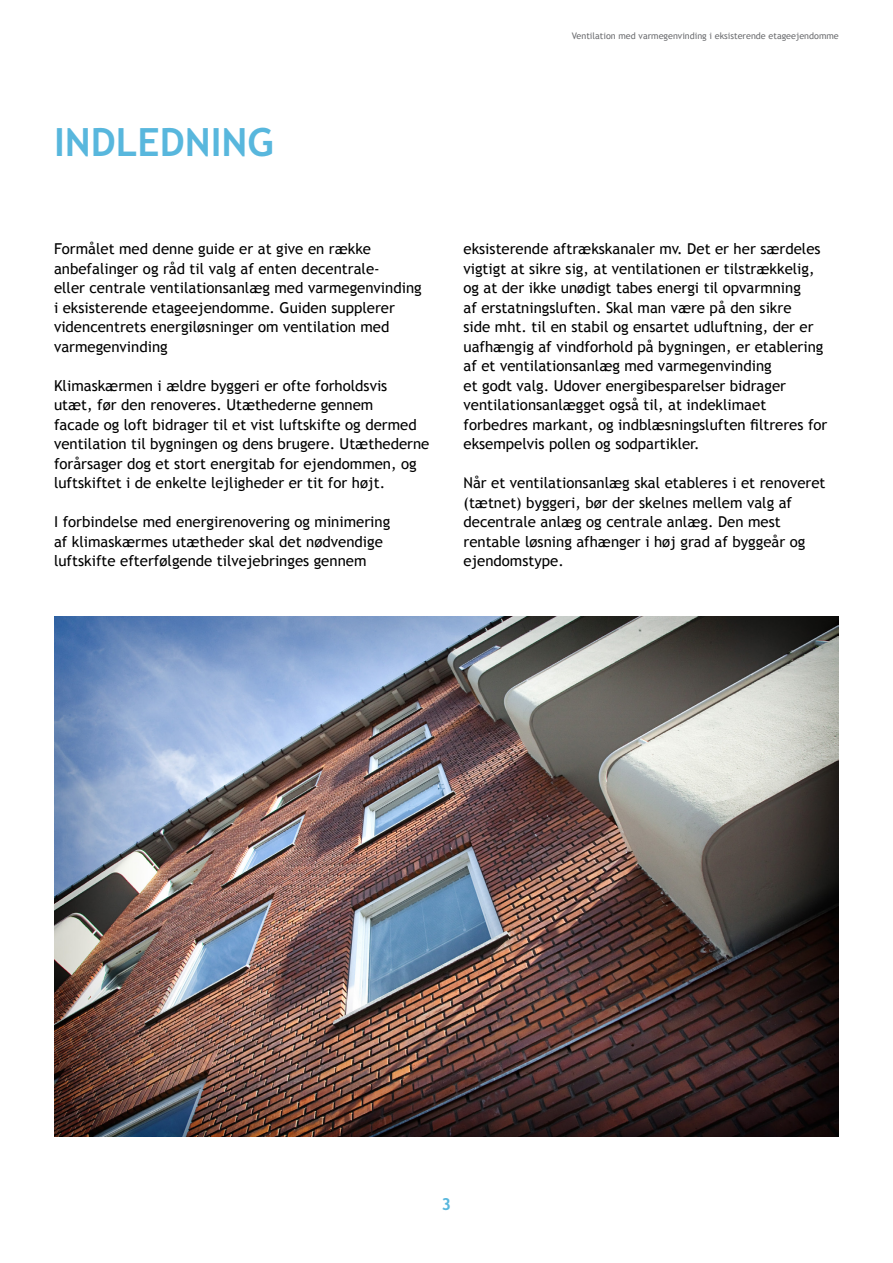
<style>
.page{position:relative;width:893px;height:1263px;background:#fff}
.page>*{position:absolute;margin:0;border:0;box-sizing:border-box;transform-origin:0 0}
.t1{font:700 39px "Trebuchet MS";color:#58b7dd}
.t2{font:700 16.5px "Trebuchet MS";color:#58b7dd}
.t3{font:15px/19.5px "Trebuchet MS";color:#000}
.t4{font:9px "Trebuchet MS";color:#6d6e71}
</style>
<div class="page">
<img style="left:54px;top:617px;width:785px;height:519px">
<p class="t4" style="left:572px;top:30px;width:268px">Ventilation med varmegenvinding i eksisterende etageejendomme</p>
<p class="t1" style="left:54px;top:118px;width:221px">INDLEDNING</p>
<p class="t3" style="left:54px;top:239px;width:369px">Formålet med denne guide er at give en række anbefalinger og råd til valg af enten decentrale-<br>eller centrale ventilationsanlæg med varmegenvinding i eksisterende etageejendomme. Guiden supplerer videncentrets energiløsninger om ventilation med varmegenvinding</p>
<p class="t3" style="left:54px;top:376px;width:377px">Klimaskærmen i ældre byggeri er ofte forholdsvis utæt, før den renoveres. Utæthederne gennem<br>facade og loft bidrager til et vist luftskifte og dermed ventilation til bygningen og dens brugere. Utæthederne forårsager dog et stort energitab for ejendommen, og luftskiftet i de enkelte lejligheder er tit for højt.</p>
<p class="t3" style="left:54px;top:512px;width:338px">I forbindelse med energirenovering og minimering af klimaskærmes utætheder skal det nødvendige luftskifte efterfølgende tilvejebringes gennem</p>
<p class="t3" style="left:463px;top:239px;width:365px">eksisterende aftrækskanaler mv. Det er her særdeles vigtigt at sikre sig, at ventilationen er tilstrækkelig, og at der ikke unødigt tabes energi til opvarmning<br>af erstatningsluften. Skal man være på den sikre<br>side mht. til en stabil og ensartet udluftning, der er uafhængig af vindforhold på bygningen, er etablering af et ventilationsanlæg med varmegenvinding<br>et godt valg. Udover energibesparelser bidrager ventilationsanlægget også til, at indeklimaet forbedres markant, og indblæsningsluften filtreres for eksempelvis pollen og sodpartikler.</p>
<p class="t3" style="left:463px;top:473px;width:363px">Når et ventilationsanlæg skal etableres i et renoveret (tætnet) byggeri, bør der skelnes mellem valg af decentrale anlæg og centrale anlæg. Den mest rentable løsning afhænger i høj grad af byggeår og ejendomstype.</p>
<p class="t2" style="left:442px;top:1194px;width:11px">3</p>
</div>
